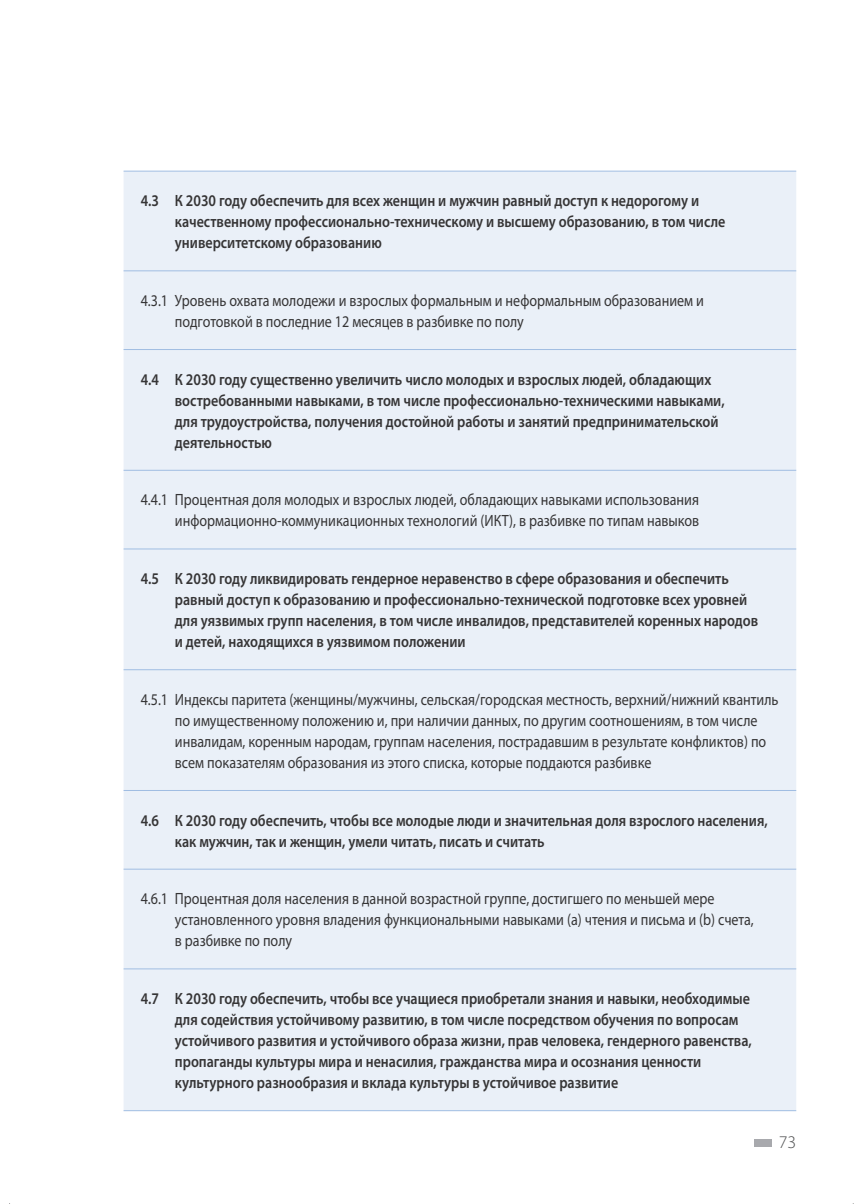
<style>
.page{position:relative;width:858px;height:1204px;background:#fff}
.page>*{position:absolute;margin:0;border:0;box-sizing:border-box;transform-origin:0 0}
.t1{font:300 17.85px "Myriad Pro";color:#4b4c4d}
.t2{font:600 16.28px/21px "Myriad Pro";color:#363536;scale:.86 1}
.t3{font:16.28px/21px "Myriad Pro";color:#363536;scale:.86 1}
</style>
<div class="page">
<div style="left:754px;top:1139px;width:17px;height:7px;background:#a8a9ad"></div>
<div style="left:124px;top:172px;width:672px;height:938px;background:#eaf0f8"></div>
<hr style="left:124px;top:171px;width:672px;height:1px;background:#a0bde2">
<hr style="left:124px;top:270px;width:672px;height:1px;background:#a0bde2">
<hr style="left:124px;top:349px;width:672px;height:1px;background:#a0bde2">
<hr style="left:124px;top:470px;width:672px;height:1px;background:#a0bde2">
<hr style="left:124px;top:548px;width:672px;height:1px;background:#a0bde2">
<hr style="left:124px;top:669px;width:672px;height:1px;background:#a0bde2">
<hr style="left:124px;top:790px;width:672px;height:1px;background:#a0bde2">
<hr style="left:124px;top:868px;width:672px;height:1px;background:#a0bde2">
<hr style="left:124px;top:968px;width:672px;height:1px;background:#a0bde2">
<hr style="left:124px;top:1110px;width:672px;height:1px;background:#a0bde2">
<p class="t2" style="left:175px;top:190px;width:641px;text-indent:-34px">4.3 К 2030 году обеспечить для всех женщин и мужчин равный доступ к недорогому и качественному профессионально-техническому и высшему образованию, в том числе университетскому образованию</p>
<p class="t3" style="left:175px;top:289px;width:617px;text-indent:-34px">4.3.1 Уровень охвата молодежи и взрослых формальным и неформальным образованием и подготовкой в последние 12 месяцев в разбивке по полу</p>
<p class="t2" style="left:175px;top:368px;width:641px;text-indent:-34px">4.4 К 2030 году существенно увеличить число молодых и взрослых людей, обладающих востребованными навыками, в том числе профессионально-техническими навыками, для трудоустройства, получения достойной работы и занятий предпринимательской деятельностью</p>
<p class="t3" style="left:141px;top:489px;width:651px;text-align:right">4.4.1 Процентная доля молодых и взрослых людей, обладающих навыками использования информационно-коммуникационных технологий (ИКТ), в разбивке по типам навыков</p>
<p class="t2" style="left:175px;top:567px;width:679px;text-indent:-34px">4.5 К 2030 году ликвидировать гендерное неравенство в сфере образования и обеспечить равный доступ к образованию и профессионально-технической подготовке всех уровней для уязвимых групп населения, в том числе инвалидов, представителей коренных народов и детей, находящихся в уязвимом положении</p>
<p class="t3" style="left:175px;top:688px;width:703px;text-indent:-34px">4.5.1 Индексы паритета (женщины/мужчины, сельская/городская местность, верхний/нижний квантиль по имущественному положению и, при наличии данных, по другим соотношениям, в том числе инвалидам, коренным народам, группам населения, пострадавшим в результате конфликтов) по всем показателям образования из этого списка, которые поддаются разбивке</p>
<p class="t2" style="left:175px;top:809px;width:691px;text-indent:-34px">4.6 К 2030 году обеспечить, чтобы все молодые люди и значительная доля взрослого населения, как мужчин, так и женщин, умели читать, писать и считать</p>
<p class="t3" style="left:175px;top:888px;width:674px;text-indent:-34px">4.6.1 Процентная доля населения в данной возрастной группе, достигшего по меньшей мере установленного уровня владения функциональными навыками (а) чтения и письма и (b) счета, в разбивке по полу</p>
<p class="t2" style="left:175px;top:987px;width:672px;text-indent:-34px">4.7 К 2030 году обеспечить, чтобы все учащиеся приобретали знания и навыки, необходимые для содействия устойчивому развитию, в том числе посредством обучения по вопросам устойчивого развития и устойчивого образа жизни, прав человека, гендерного равенства, пропаганды культуры мира и ненасилия, гражданства мира и осознания ценности культурного разнообразия и вклада культуры в устойчивое развитие</p>
<p class="t1" style="left:779px;top:1131px;width:19px">73</p>
</div>
